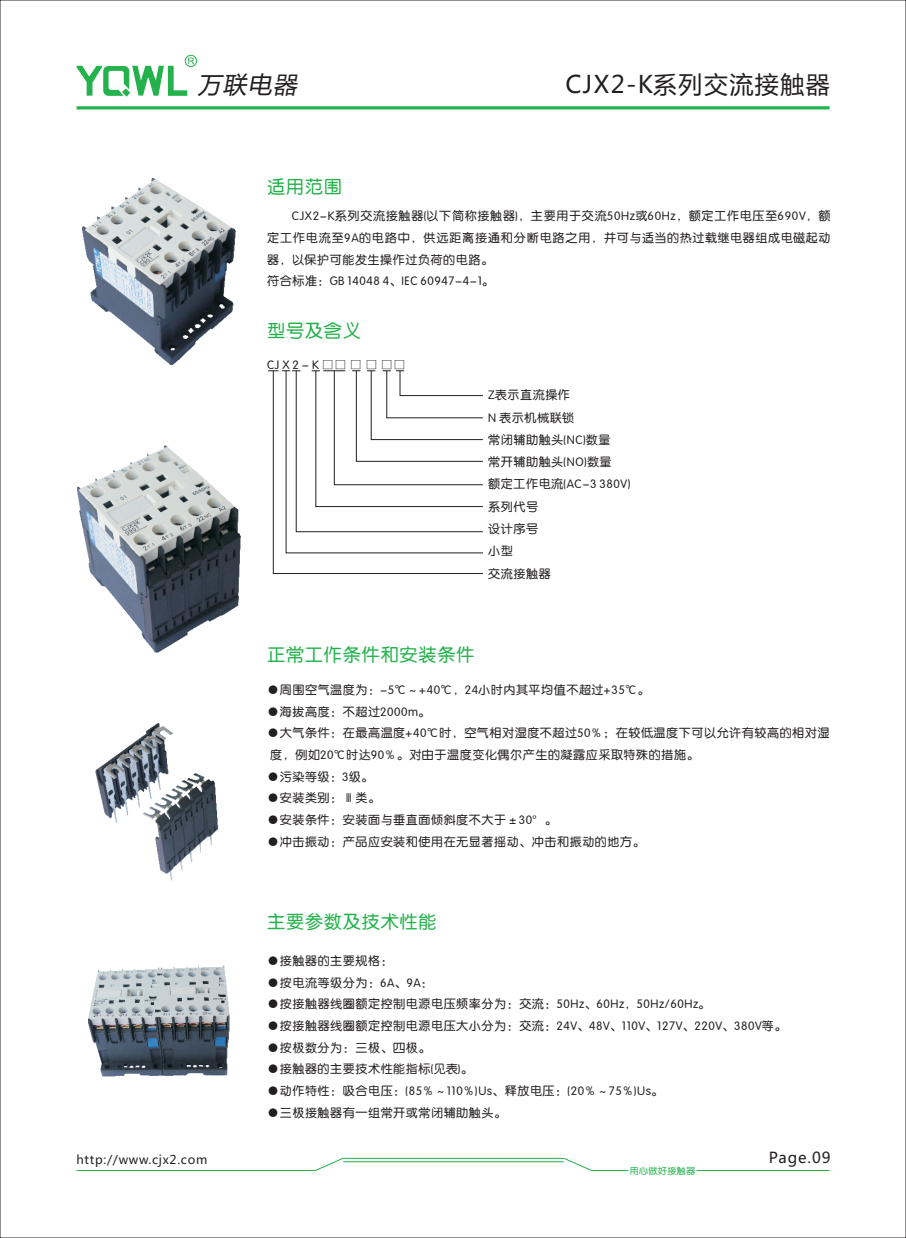
<style>
.page{position:relative;width:906px;height:1238px;background:#fff}
.page>*{position:absolute;margin:0;border:0;box-sizing:border-box;transform-origin:0 0}
.t1{font:24px "Microsoft Ya Hei";letter-spacing:.06em;color:#231f20}
.t2{font:italic 23.7px "Microsoft Ya Hei";color:#231f20}
.t3{font:18px "FZY3 JW GB1 0";letter-spacing:.05em;color:#23b24b}
.t4{font:15px "Microsoft Ya Hei";letter-spacing:.06em;color:#231f20}
.t5{font:12px/22.2px "FZY3 JW GB1 0";letter-spacing:.05em;color:#231f20}
.t6{font:12px "Microsoft Ya Hei";letter-spacing:.06em;color:#231f20}
.t7{font:9px "FZY3 JW GB1 0";letter-spacing:.05em;color:#23b24b}
.s1{font-family:"Adobe Fangsong Std"}
</style>
<div class="page">
<svg style="left:268px;top:370px;width:215px;height:204px"></svg>
<hr style="left:77px;top:106px;width:752px;height:3px;background:#23b24b">
<div style="left:185px;top:55px;width:12px;height:12px;border:1px solid #23b24b;border-radius:50%"></div>
<svg style="left:77px;top:58px;width:117px;height:39px"></svg>
<img style="left:83px;top:178px;width:152px;height:187px">
<img style="left:77px;top:446px;width:164px;height:206px">
<img style="left:89px;top:965px;width:140px;height:111px">
<img style="left:96px;top:723px;width:77px;height:99px">
<img style="left:137px;top:769px;width:82px;height:112px">
<svg style="left:76px;top:1157px;width:553px;height:14px"></svg>
<hr style="left:696px;top:1169px;width:133px;height:1px;background:#23b24b">
<hr style="left:343px;top:1161px;width:221px;height:1px;background:#23b24b">
<h2 class="t2" style="left:198px;top:73px;width:105px">万联电器</h2>
<h1 class="t1" style="left:565px;top:74px;width:266px">CJX2-K系列交流接触器</h1>
<h3 class="t3" style="left:267px;top:179px;width:76px">适用范围</h3>
<p class="t5" style="left:267px;top:206px;width:565px;line-height:21.8px;text-indent:25px">CJX2-K系列交流接触器(以下简称接触器)，主要用于交流50Hz或60Hz，额定工作电压至690V，额定工作电流至9A的电路中，供远距离接通和分断电路之用，并可与适当的热过载继电器组成电磁起动器，以保护可能发生操作过负荷的电路。<br>符合标准：GB 14048 4、IEC 60947-4-1。</p>
<h3 class="t3" style="left:267px;top:323px;width:95px">型号及含义</h3>
<p class="t5" style="left:267px;top:354px;width:140px">CJ X 2 - K <span class="s1">□□ □ □ □□</span></p>
<p class="t5" style="left:488px;top:385px;width:144px">Z表示直流操作<br>N 表示机械联锁<br>常闭辅助触头(NC)数量<br>常开辅助触头(NO)数量<br>额定工作电流(AC-3 380V)系列代号<br>设计序号<br>小型<br>交流接触器</p>
<h3 class="t3" style="left:267px;top:647px;width:208px">正常工作条件和安装条件</h3>
<p class="t5" style="left:267px;top:679px;width:384px">●周围空气温度为：-5℃～+40℃，24小时内其平均值不超过+35℃。</p>
<p class="t5" style="left:267px;top:701px;width:164px">●海拔高度：不超过2000m。</p>
<p class="t5" style="left:267px;top:723px;width:564px;line-height:21.8px">●大气条件：在最高温度+40℃时，空气相对湿度不超过50％；在较低温度下可以允许有较高的相对湿度，例如20℃时达90％。对由于温度变化偶尔产生的凝露应采取特殊的措施。</p>
<p class="t5" style="left:267px;top:766px;width:108px">●污染等级：3级。</p>
<p class="t5" style="left:267px;top:787px;width:114px">●安装类别：Ⅲ类。</p>
<p class="t5" style="left:267px;top:809px;width:291px">●安装条件：安装面与垂直面倾斜度不大于±30°。</p>
<p class="t5" style="left:267px;top:831px;width:379px">●冲击振动：产品应安装和使用在无显著摇动、冲击和振动的地方。</p>
<h3 class="t3" style="left:267px;top:914px;width:171px">主要参数及技术性能</h3>
<p class="t5" style="left:267px;top:950px;width:127px">●接触器的主要规格：</p>
<p class="t5" style="left:267px;top:972px;width:167px">●按电流等级分为：6A、9A：</p>
<p class="t5" style="left:267px;top:993px;width:444px">●按接触器线圈额定控制电源电压频率分为：交流：50Hz、60Hz，50Hz/60Hz。</p>
<p class="t5" style="left:267px;top:1015px;width:521px">●按接触器线圈额定控制电源电压大小分为：交流：24V、48V、110V、127V、220V、380V等。</p>
<p class="t5" style="left:267px;top:1037px;width:165px">●按极数分为：三极、四极。</p>
<p class="t5" style="left:267px;top:1058px;width:207px">●接触器的主要技术性能指标(见表)。</p>
<p class="t5" style="left:267px;top:1080px;width:397px">●动作特性：吸合电压：(85％～110％)Us、释放电压：(20％～75％)Us。</p>
<p class="t5" style="left:267px;top:1102px;width:240px">●三极接触器有一组常开或常闭辅助触头。</p>
<p class="t6" style="left:77px;top:1154px;width:132px">http://www.cjx2.com</p>
<p class="t4" style="left:769px;top:1150px;width:63px">Page.09</p>
<p class="t7" style="left:629px;top:1166px;width:67px">用心做好接触器</p>
</div>
